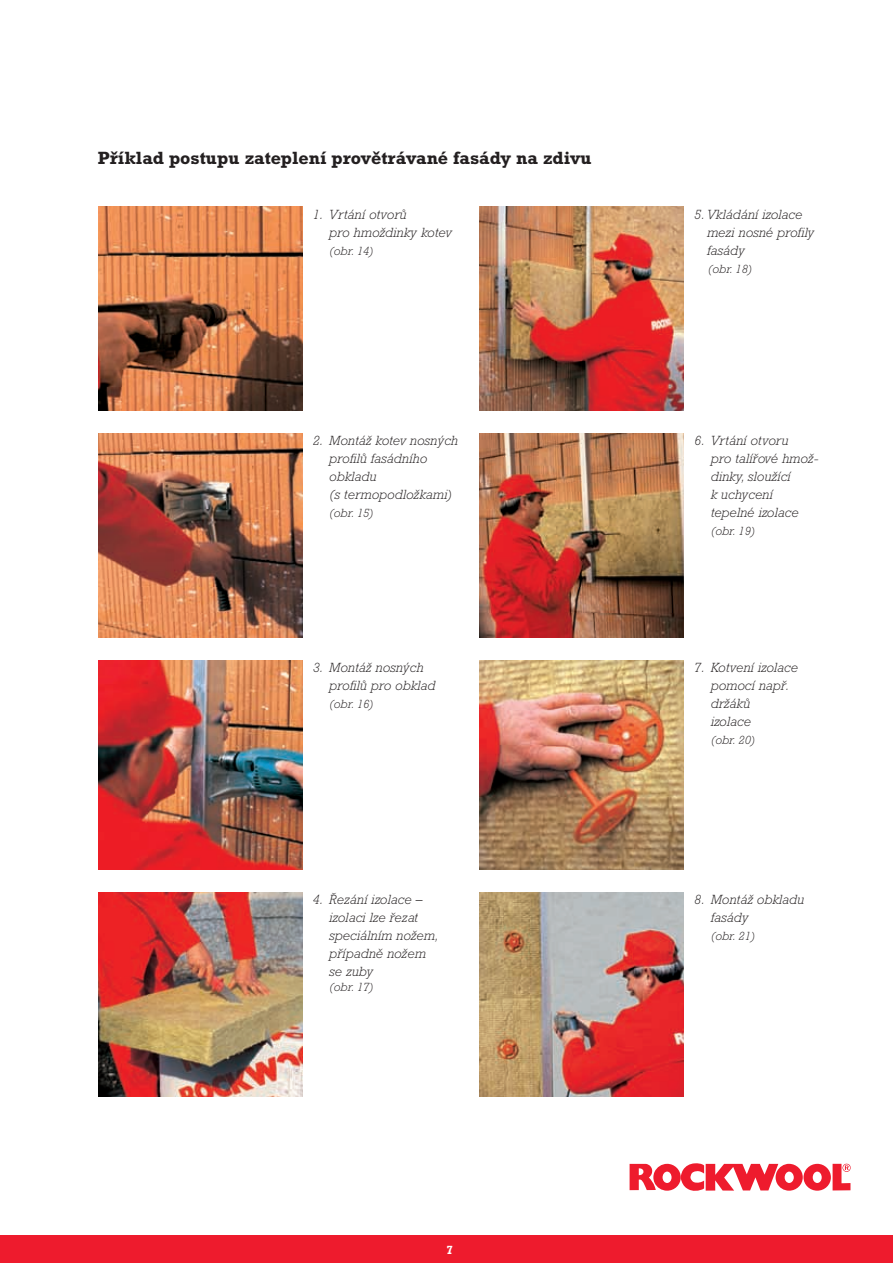
<style>
.page{position:relative;width:893px;height:1263px;background:#fff}
.page>*{position:absolute;margin:0;border:0;box-sizing:border-box;transform-origin:0 0}
.t1{font:700 18px "Rockwell CE";color:#231f20}
.t2{font:italic 300 13.5px/18px "Rockwell CE";letter-spacing:.01em;color:#231f20}
.t3{font:italic 300 12px "Rockwell CE";letter-spacing:.015em;color:#231f20}
.t4{font:700 12px "Rockwell CE";color:#fff}
</style>
<div class="page">
<div style="left:0;top:1235px;width:893px;height:28px;background:#ee1b2d"></div>
<svg style="left:629px;top:1163px;width:221px;height:28px"></svg>
<img style="left:480px;top:207px;width:204px;height:204px">
<img style="left:98px;top:207px;width:204px;height:204px">
<img style="left:480px;top:433px;width:204px;height:204px">
<img style="left:98px;top:433px;width:204px;height:204px">
<img style="left:480px;top:660px;width:204px;height:210px">
<img style="left:98px;top:660px;width:204px;height:210px">
<img style="left:480px;top:892px;width:204px;height:204px">
<img style="left:98px;top:892px;width:204px;height:204px">
<h1 class="t1" style="left:98px;top:148px;width:495px">Příklad postupu zateplení provětrávané fasády na zdivu</h1>
<p class="t2" style="left:329px;top:205px;width:124px;text-indent:-16px">1. Vrtání otvorů<br>pro hmoždinky kotev</p>
<p class="t3" style="left:329px;top:244px;width:46px">(obr. 14)</p>
<p class="t2" style="left:329px;top:431px;width:130px;text-indent:-16px">2. Montáž kotev nosných profilů fasádního obkladu<br>(s termopodložkami)</p>
<p class="t3" style="left:329px;top:506px;width:46px">(obr. 15)</p>
<p class="t2" style="left:329px;top:658px;width:108px;text-indent:-16px">3. Montáž nosných profilů pro obklad</p>
<p class="t3" style="left:329px;top:697px;width:46px">(obr. 16)</p>
<p class="t2" style="left:329px;top:890px;width:111px;text-indent:-16px">4. Řezání izolace – izolaci lze řezat speciálním nožem, případně nožem se zuby</p>
<p class="t3" style="left:329px;top:979px;width:46px">(obr. 17)</p>
<p class="t4" style="left:446px;top:1243px;width:8px">7</p>
<p class="t2" style="left:707px;top:205px;width:109px;text-indent:-13px">5. Vkládání izolace mezi nosné profily fasády</p>
<p class="t3" style="left:707px;top:262px;width:46px">(obr. 18)</p>
<p class="t2" style="left:710px;top:431px;width:109px;text-indent:-16px">6. Vrtání otvoru<br>pro talířové hmož‑ dinky, sloužící<br>k uchycení tepelné izolace</p>
<p class="t3" style="left:710px;top:524px;width:46px">(obr. 19)</p>
<p class="t2" style="left:710px;top:658px;width:89px;text-indent:-16px">7. Kotvení izolace pomocí např. držáků<br>izolace</p>
<p class="t3" style="left:710px;top:733px;width:46px">(obr. 20)</p>
<p class="t2" style="left:710px;top:890px;width:95px;text-indent:-16px">8. Montáž obkladu fasády</p>
<p class="t3" style="left:710px;top:929px;width:46px">(obr. 21)</p>
</div>
